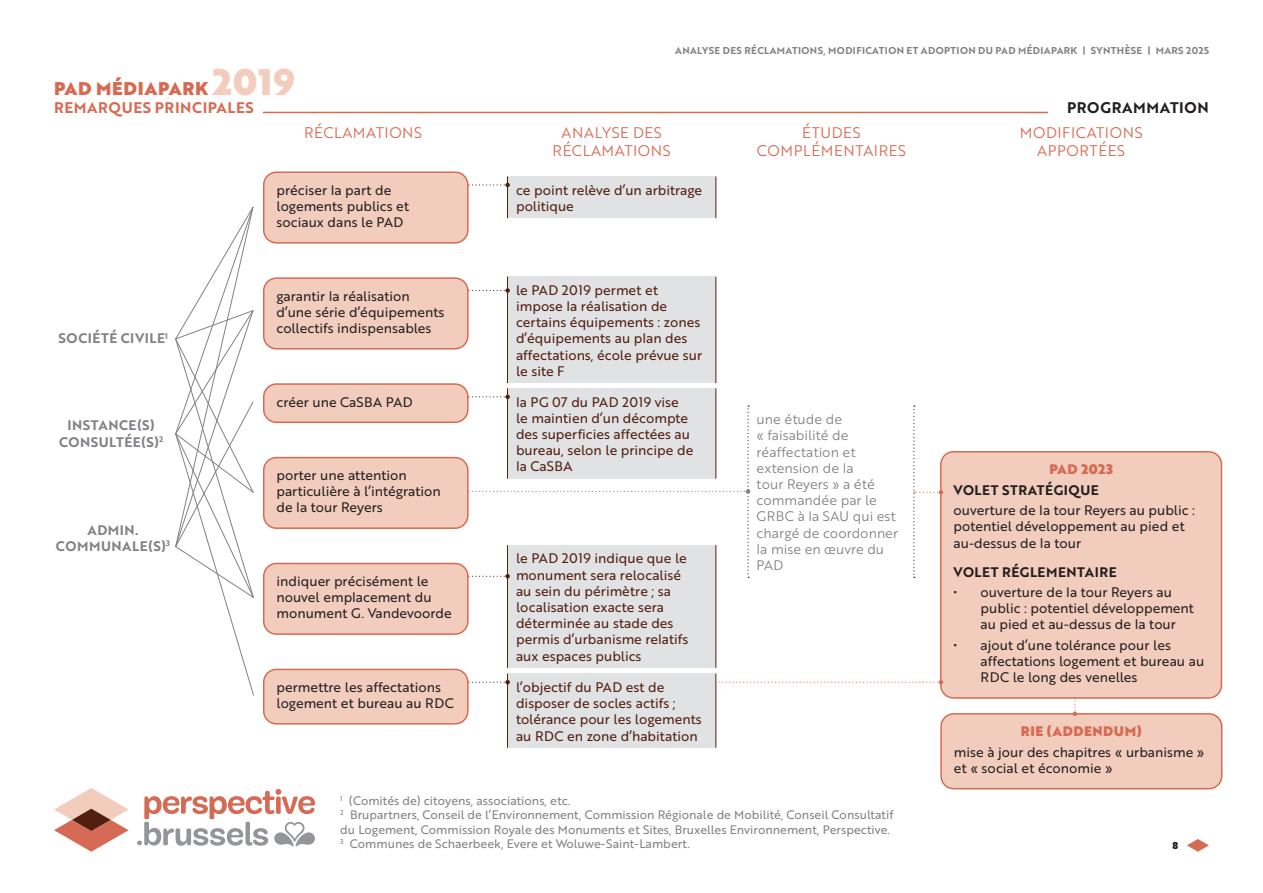
<style>
.page{position:relative;width:1263px;height:893px;background:#fff}
.page>*{position:absolute;margin:0;border:0;box-sizing:border-box;transform-origin:0 0}
.t1{font:36px "Brother 1816 Black";color:#f2cdbd}
.t2{font:18px "Brother 1816 Black";letter-spacing:.04em;color:#d66b53}
.t3{font:15px/18px "Brother 1816 Book";letter-spacing:.04em;color:#d66b53;text-align:center}
.t4{font:15px "Brother 1816 Bold";letter-spacing:.04em;color:#d66b53}
.sous-titre{font:15px "Brother 1816 Bold";letter-spacing:.04em;color:#231f20}
.encadrés_rose{font:13.5px/16.2px "Brother 1816 Regular";color:#231f20}
.encadré_gris{font:13.5px/16.2px "Brother 1816 Regular";color:#521f0f}
.étude{font:13.5px/16.2px "Brother 1816 Book";color:#808285}
.auteurs{font:13.5px/16.2px "Brother 1816 Bold";letter-spacing:.04em;color:#808285;text-align:center}
.encadrés_rose-2{font:13.5px "Brother 1816 Bold";letter-spacing:.04em;color:#231f20}
.encadrés_rose-3{font:13.5px "Brother 1816 Black";letter-spacing:.04em;color:#d66b53}
.t5{font:12px/14.4px "Brother 1816 Regular";color:#808285}
.t6{font:9.75px "Brother 1816 Bold";letter-spacing:.04em;color:#808285}
.t7{font:9.75px "Brother 1816 Black";color:#231f20}
</style>
<div class="page">
<svg style="left:1187px;top:839px;width:22px;height:13px"></svg>
<svg style="left:137px;top:789px;width:178px;height:58px"></svg>
<svg style="left:54px;top:788px;width:75px;height:64px"></svg>
<hr style="left:263px;top:112px;width:911px;height:1px;background:#d66b53">
<div style="left:1048px;top:102px;width:161px;height:15px;background:#fff"></div>
<div style="left:507px;top:277px;width:209px;height:106px;background:#e1e2e4"></div>
<hr style="left:507px;top:277px;width:1px;height:106px;background:#521f0f">
<hr style="left:715px;top:277px;width:1px;height:106px;background:#521f0f">
<div style="left:507px;top:388px;width:209px;height:91px;background:#e1e2e4"></div>
<hr style="left:507px;top:388px;width:1px;height:91px;background:#521f0f">
<hr style="left:715px;top:388px;width:1px;height:91px;background:#521f0f">
<div style="left:507px;top:674px;width:209px;height:74px;background:#e1e2e4"></div>
<hr style="left:507px;top:674px;width:1px;height:74px;background:#521f0f">
<hr style="left:715px;top:674px;width:1px;height:74px;background:#521f0f">
<div style="left:507px;top:545px;width:209px;height:123px;background:#e1e2e4"></div>
<hr style="left:507px;top:545px;width:1px;height:123px;background:#521f0f">
<hr style="left:715px;top:545px;width:1px;height:123px;background:#521f0f">
<div style="left:507px;top:176px;width:209px;height:42px;background:#e1e2e4"></div>
<hr style="left:507px;top:176px;width:1px;height:42px;background:#521f0f">
<hr style="left:715px;top:176px;width:1px;height:42px;background:#521f0f">
<div style="left:941px;top:714px;width:281px;height:75px;background:#f2cdbd;border-radius:13px"></div>
<div style="left:940px;top:713px;width:282px;height:76px;border:2px solid #d66b53;border-radius:13px"></div>
<div style="left:941px;top:452px;width:280px;height:246px;background:#f2cdbd;border-radius:13px"></div>
<div style="left:940px;top:451px;width:282px;height:248px;border:2px solid #d66b53;border-radius:13px"></div>
<svg style="left:175px;top:207px;width:79px;height:489px"></svg>
<svg style="left:469px;top:183px;width:41px;height:4px"></svg>
<svg style="left:469px;top:288px;width:41px;height:5px"></svg>
<svg style="left:469px;top:395px;width:41px;height:4px"></svg>
<svg style="left:469px;top:680px;width:41px;height:4px"></svg>
<svg style="left:469px;top:405px;width:281px;height:173px"></svg>
<div style="left:264px;top:278px;width:204px;height:71px;background:#f2cdbd;border-radius:13px"></div>
<div style="left:263px;top:277px;width:206px;height:72px;border:2px solid #d66b53;border-radius:13px"></div>
<div style="left:264px;top:458px;width:204px;height:70px;background:#f2cdbd;border-radius:13px"></div>
<div style="left:263px;top:457px;width:206px;height:72px;border:2px solid #d66b53;border-radius:13px"></div>
<div style="left:264px;top:172px;width:204px;height:71px;background:#f2cdbd;border-radius:13px"></div>
<div style="left:263px;top:171px;width:206px;height:73px;border:2px solid #d66b53;border-radius:13px"></div>
<div style="left:264px;top:384px;width:204px;height:38px;background:#f2cdbd;border-radius:13px"></div>
<div style="left:263px;top:383px;width:206px;height:40px;border:2px solid #d66b53;border-radius:13px"></div>
<div style="left:264px;top:563px;width:204px;height:71px;background:#f2cdbd;border-radius:13px"></div>
<div style="left:263px;top:563px;width:206px;height:72px;border:2px solid #d66b53;border-radius:13px"></div>
<div style="left:264px;top:669px;width:204px;height:55px;background:#f2cdbd;border-radius:13px"></div>
<div style="left:263px;top:669px;width:206px;height:56px;border:2px solid #d66b53;border-radius:13px"></div>
<svg style="left:913px;top:405px;width:30px;height:173px"></svg>
<svg style="left:715px;top:680px;width:228px;height:4px"></svg>
<svg style="left:1073px;top:698px;width:4px;height:18px"></svg>
<h1 class="t1" style="left:213px;top:54px;width:84px">2019</h1>
<h2 class="t2" style="left:54px;top:75px;width:156px">PAD MÉDIAPARK</h2>
<p class="t4" style="left:54px;top:96px;width:201px">REMARQUES PRINCIPALES</p>
<p class="t6" style="left:675px;top:43px;width:535px">ANALYSE DES RÉCLAMATIONS, MODIFICATION ET ADOPTION DU PAD MÉDIAPARK | SYNTHÈSE | MARS 2025</p>
<p class="sous-titre" style="left:1067px;top:96px;width:143px">PROGRAMMATION</p>
<p class="t3" style="left:304px;top:123px;width:120px">RÉCLAMATIONS</p>
<p class="t3" style="left:553px;top:123px;width:120px">ANALYSE DES<br>RÉCLAMATIONS</p>
<p class="t3" style="left:757px;top:123px;width:151px">ÉTUDES<br>COMPLÉMENTAIRES</p>
<p class="t3" style="left:1020px;top:123px;width:124px">MODIFICATIONS<br>APPORTÉES</p>
<p class="auteurs" style="left:59px;top:330px;width:111px">SOCIÉTÉ CIVILE<sup>1</sup></p>
<p class="auteurs" style="left:59px;top:417px;width:106px">INSTANCE(S)<br>CONSULTÉE(S)<sup>2</sup></p>
<p class="auteurs" style="left:56px;top:521px;width:116px">ADMIN.<br>COMMUNALE(S)<sup>3</sup></p>
<p class="encadrés_rose" style="left:276px;top:181px;width:134px">préciser la part de logements publics et sociaux dans le PAD</p>
<p class="encadrés_rose" style="left:276px;top:287px;width:169px">garantir la réalisation d’une série d’équipements collectifs indispensables</p>
<p class="encadrés_rose" style="left:276px;top:393px;width:138px">créer une CaSBA PAD</p>
<p class="encadrés_rose" style="left:276px;top:467px;width:166px">porter une attention particulière à l’intégration de la tour Reyers</p>
<p class="encadrés_rose" style="left:276px;top:572px;width:177px">indiquer précisément le nouvel emplacement du monument G. Vandevoorde</p>
<p class="encadrés_rose" style="left:276px;top:678px;width:179px">permettre les affectations logement et bureau au RDC</p>
<p class="encadré_gris" style="left:516px;top:181px;width:188px">ce point relève d’un arbitrage politique</p>
<p class="encadré_gris" style="left:516px;top:281px;width:188px">le PAD 2019 permet et impose la réalisation de certains équipements : zones d’équipements au plan des affectations, école prévue sur le site F</p>
<p class="encadré_gris" style="left:516px;top:393px;width:179px">la PG 07 du PAD 2019 vise le maintien d’un décompte des superficies affectées au bureau, selon le principe de la CaSBA</p>
<p class="encadré_gris" style="left:516px;top:550px;width:174px">le PAD 2019 indique que le monument sera relocalisé au sein du périmètre ; sa localisation exacte sera déterminée au stade des permis d’urbanisme relatifs aux espaces publics</p>
<p class="encadré_gris" style="left:516px;top:678px;width:187px">l’objectif du PAD est de disposer de socles actifs ; tolérance pour les logements au RDC en zone d’habitation</p>
<p class="étude" style="left:757px;top:411px;width:143px">une étude de<br>« faisabilité de réaffectation et extension de la<br>tour Reyers » a été commandée par le<br>GRBC à la SAU qui est chargé de coordonner la mise en œuvre du<br>PAD</p>
<p class="t5" style="left:340px;top:793px;width:555px"><sup>1</sup> (Comités de) citoyens, associations, etc.<br><sup>2</sup> Brupartners, Conseil de l’Environnement, Commission Régionale de Mobilité, Conseil Consultatif du Logement, Commission Royale des Monuments et Sites, Bruxelles Environnement, Perspective.<br><sup>3</sup> Communes de Schaerbeek, Evere et Woluwe-Saint-Lambert.</p>
<p class="encadrés_rose-3" style="left:1049px;top:459px;width:65px">PAD 2023</p>
<p class="encadrés_rose-2" style="left:953px;top:480px;width:147px">VOLET STRATÉGIQUE</p>
<p class="encadrés_rose" style="left:953px;top:502px;width:243px">ouverture de la tour Reyers au public : potentiel développement au pied et au-dessus de la tour</p>
<p class="encadrés_rose-2" style="left:953px;top:561px;width:165px">VOLET RÉGLEMENTAIRE</p>
<p class="encadrés_rose" style="left:980px;top:583px;width:215px;text-indent:-27px">• ouverture de la tour Reyers au public : potentiel développement au pied et au-dessus de la tour</p>
<p class="encadrés_rose" style="left:980px;top:636px;width:225px;text-indent:-27px">• ajout d’une tolérance pour les affectations logement et bureau au<br>RDC le long des venelles</p>
<p class="encadrés_rose-3" style="left:1021px;top:721px;width:123px">RIE (ADDENDUM)</p>
<p class="encadrés_rose" style="left:954px;top:743px;width:252px">mise à jour des chapitres « urbanisme » et « social et économie »</p>
<p class="t7" style="left:1172px;top:838px;width:7px">8</p>
</div>
